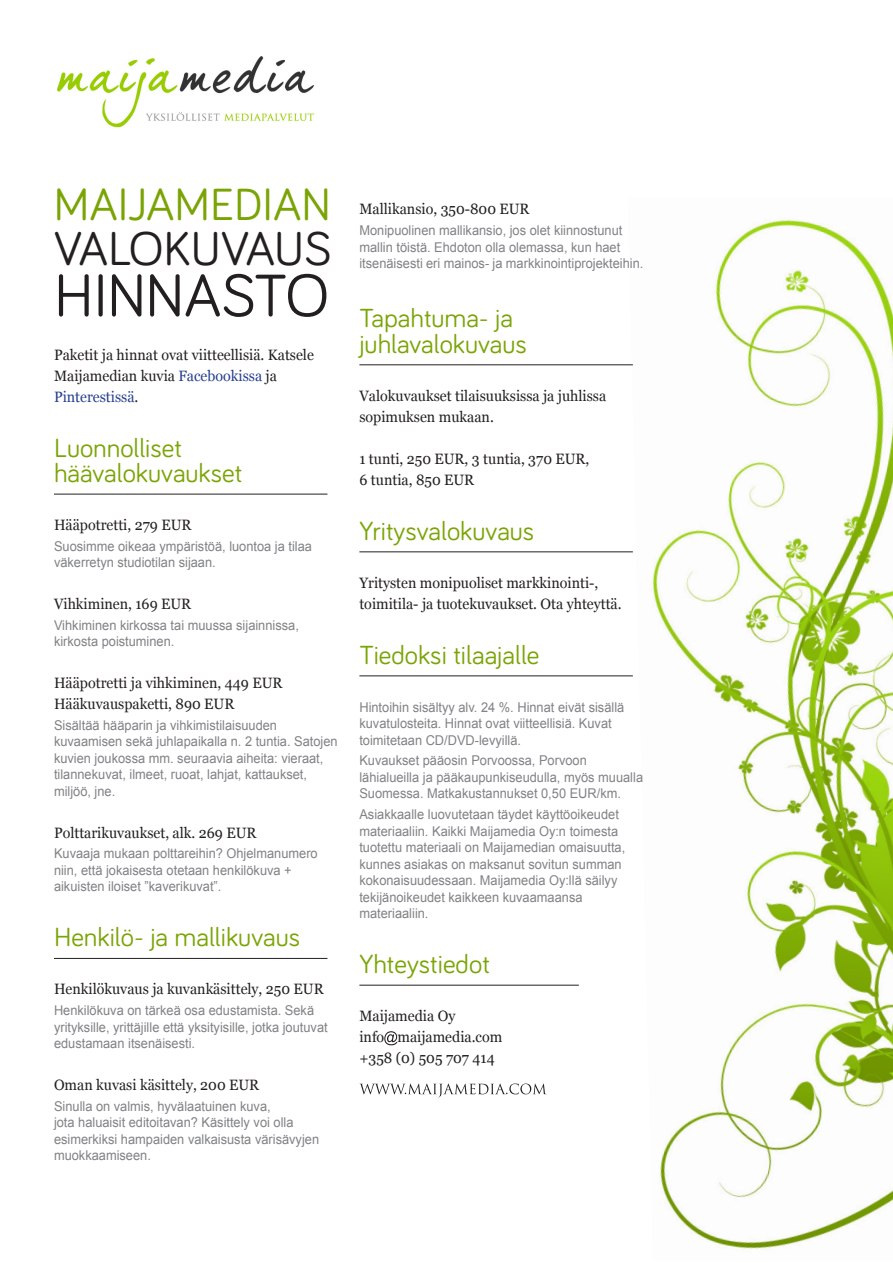
<style>
.page{position:relative;width:893px;height:1263px;background:#fff}
.page>*{position:absolute;margin:0;border:0;box-sizing:border-box;transform-origin:0 0}
.otsikko{font:61.5px "Bariol";color:#231f20}
.otsikko-2{font:48.75px "Bariol";color:#231f20}
.otsikko-3{font:46.5px "Bariol";color:#7aa404}
.Väliotsikko{font:27px/25.5px "Bariol";color:#7aa404}
.leipis{font:15px/21px "Georgia";color:#231f20;scale:.95 1}
.lisäysteksti{font:13.5px/16.5px "Arial";color:#808285;scale:.95 1}
.s1{color:#253f8e}
</style>
<div class="page">
<img style="left:628px;top:219px;width:265px;height:1030px">
<hr style="left:54px;top:494px;width:273px;height:1px;background:#231f20">
<hr style="left:54px;top:958px;width:273px;height:1px;background:#231f20">
<hr style="left:359px;top:365px;width:274px;height:1px;background:#231f20">
<hr style="left:359px;top:552px;width:274px;height:1px;background:#231f20">
<hr style="left:359px;top:676px;width:274px;height:1px;background:#231f20">
<hr style="left:359px;top:985px;width:220px;height:1px;background:#231f20">
<svg style="left:384px;top:1031px;width:13px;height:14px"></svg>
<svg style="left:359px;top:1083px;width:188px;height:15px"></svg>
<img style="left:57px;top:57px;width:257px;height:71px">
<p class="otsikko-3" style="left:54px;top:173px;width:278px">MAIJAMEDIAN</p>
<p class="otsikko-2" style="left:54px;top:216px;width:279px">VALOKUVAUS</p>
<p class="otsikko" style="left:54px;top:254px;width:291px">HINNASTO-</p>
<p class="leipis" style="left:54px;top:344px;width:275px">Paketit ja hinnat ovat viitteellisiä. Katsele<br>Maijamedian kuvia <span class="s1">Facebookissa</span> ja<br><span class="s1">Pinterestissä</span>.</p>
<p class="Väliotsikko" style="left:54px;top:433px;width:190px">Luonnolliset häävalokuvaukset</p>
<p class="leipis" style="left:54px;top:515px;width:146px">Hääpotretti, 279 EUR</p>
<p class="lisäysteksti" style="left:54px;top:538px;width:273px">Suosimme oikeaa ympäristöä, luontoa ja tilaa väkerretyn studiotilan sijaan.</p>
<p class="leipis" style="left:54px;top:594px;width:146px">Vihkiminen, 169 EUR</p>
<p class="lisäysteksti" style="left:54px;top:617px;width:259px">Vihkiminen kirkossa tai muussa sijainnissa, kirkosta poistuminen.</p>
<p class="leipis" style="left:54px;top:673px;width:242px">Hääpotretti ja vihkiminen, 449 EUR</p>
<p class="leipis" style="left:54px;top:694px;width:191px">Hääkuvauspaketti, 890 EUR</p>
<p class="lisäysteksti" style="left:54px;top:717px;width:300px">Sisältää hääparin ja vihkimistilaisuuden kuvaamisen sekä juhlapaikalla n. 2 tuntia. Satojen kuvien joukossa mm. seuraavia aiheita: vieraat, tilannekuvat, ilmeet, ruoat, lahjat, kattaukset, miljöö, jne.</p>
<p class="leipis" style="left:54px;top:822px;width:215px">Polttarikuvaukset, alk. 269 EUR</p>
<p class="lisäysteksti" style="left:54px;top:845px;width:279px">Kuvaaja mukaan polttareihin? Ohjelmanumero niin, että jokaisesta otetaan henkilökuva + aikuisten iloiset ”kaverikuvat”.</p>
<p class="Väliotsikko" style="left:54px;top:923px;width:248px">Henkilö- ja mallikuvaus</p>
<p class="leipis" style="left:54px;top:979px;width:285px">Henkilökuvaus ja kuvankäsittely, 250 EUR</p>
<p class="lisäysteksti" style="left:54px;top:1002px;width:290px">Henkilökuva on tärkeä osa edustamista. Sekä yrityksille, yrittäjille että yksityisille, jotka joutuvat edustamaan itsenäisesti.</p>
<p class="leipis" style="left:54px;top:1074px;width:218px">Oman kuvasi käsittely, 200 EUR</p>
<p class="lisäysteksti" style="left:54px;top:1098px;width:281px">Sinulla on valmis, hyvälaatuinen kuva,<br>jota haluaisit editoitavan? Käsittely voi olla esimerkiksi hampaiden valkaisusta värisävyjen muokkaamiseen.</p>
<p class="leipis" style="left:359px;top:199px;width:181px">Mallikansio, 350-800 EUR</p>
<p class="lisäysteksti" style="left:359px;top:222px;width:300px">Monipuolinen mallikansio, jos olet kiinnostunut mallin töistä. Ehdoton olla olemassa, kun haet itsenäisesti eri mainos- ja markkinointiprojekteihin.</p>
<p class="Väliotsikko" style="left:359px;top:304px;width:169px">Tapahtuma- ja juhlavalokuvaus</p>
<p class="leipis" style="left:359px;top:385px;width:261px">Valokuvaukset tilaisuuksissa ja juhlissa sopimuksen mukaan.</p>
<p class="leipis" style="left:359px;top:448px;width:244px">1 tunti, 250 EUR, 3 tuntia, 370 EUR,<br>6 tuntia, 850 EUR</p>
<p class="Väliotsikko" style="left:359px;top:517px;width:176px">Yritysvalokuvaus</p>
<p class="leipis" style="left:359px;top:572px;width:278px">Yritysten monipuoliset markkinointi-, toimitila- ja tuotekuvaukset. Ota yhteyttä.</p>
<p class="Väliotsikko" style="left:359px;top:641px;width:182px">Tiedoksi tilaajalle</p>
<p class="lisäysteksti" style="left:359px;top:699px;width:280px">Hintoihin sisältyy alv. 24 %. Hinnat eivät sisällä kuvatulosteita. Hinnat ovat viitteellisiä. Kuvat toimitetaan CD/DVD-levyillä.</p>
<p class="lisäysteksti" style="left:359px;top:752px;width:300px">Kuvaukset pääosin Porvoossa, Porvoon lähialueilla ja pääkaupunkiseudulla, myös muualla<br>Suomessa. Matkakustannukset 0,50 EUR/km.</p>
<p class="lisäysteksti" style="left:359px;top:806px;width:281px">Asiakkaalle luovutetaan täydet käyttöoikeudet materiaaliin. Kaikki Maijamedia Oy:n toimesta tuotettu materiaali on Maijamedian omaisuutta, kunnes asiakas on maksanut sovitun summan kokonaisuudessaan. Maijamedia Oy:llä säilyy tekijänoikeudet kaikkeen kuvaamaansa materiaaliin.</p>
<p class="Väliotsikko" style="left:359px;top:950px;width:132px">Yhteystiedot</p>
<p class="leipis" style="left:359px;top:1006px;width:102px">Maijamedia Oy</p>
<p class="leipis" style="left:359px;top:1027px;width:152px">info maijamedia.com</p>
<p class="leipis" style="left:359px;top:1048px;width:144px">+358 (0) 505 707 414</p>
</div>
